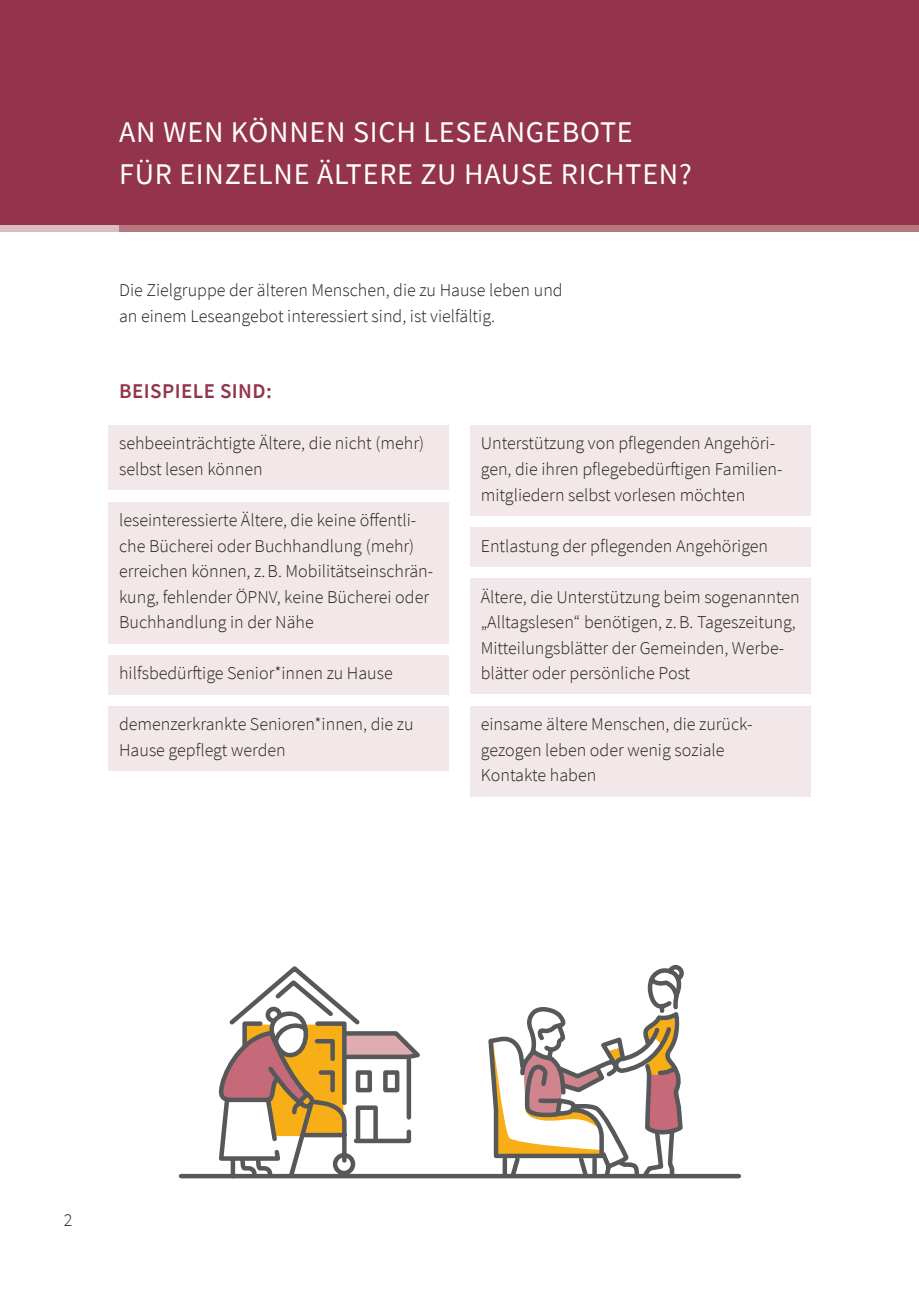
<style>
.page{position:relative;width:919px;height:1289px;background:#fff}
.page>*{position:absolute;margin:0;border:0;box-sizing:border-box;transform-origin:0 0}
.t1{font:30px/42px "Source Sans Pro";letter-spacing:.025em;color:#fff}
.t2{font:600 21px "Source Sans Pro";letter-spacing:.02em;color:#93344c}
.t3{font:300 18px/25.5px "Source Sans Pro";color:#231f20}
</style>
<div class="page">
<div style="left:0;top:0;width:918px;height:225px;background:#93344c"></div>
<div style="left:0;top:225px;width:119px;height:7px;background:#dabdbe"></div>
<div style="left:119px;top:225px;width:799px;height:7px;background:#b5787f"></div>
<div style="left:108px;top:425px;width:341px;height:65px;background:#f2e8e9"></div>
<div style="left:108px;top:502px;width:341px;height:141px;background:#f2e8e9"></div>
<div style="left:108px;top:655px;width:341px;height:39px;background:#f2e8e9"></div>
<div style="left:108px;top:706px;width:341px;height:64px;background:#f2e8e9"></div>
<div style="left:470px;top:425px;width:340px;height:90px;background:#f2e8e9"></div>
<div style="left:470px;top:527px;width:340px;height:39px;background:#f2e8e9"></div>
<div style="left:470px;top:578px;width:340px;height:116px;background:#f2e8e9"></div>
<div style="left:470px;top:706px;width:340px;height:90px;background:#f2e8e9"></div>
<svg style="left:216px;top:966px;width:211px;height:213px"></svg>
<svg style="left:486px;top:965px;width:201px;height:214px"></svg>
<div style="left:181px;top:1173px;width:557px;height:5px;background:#57585a"></div>
<h1 class="t1" style="left:119px;top:110px;width:574px">AN WEN KÖNNEN SICH LESEANGEBOTE<br>FÜR EINZELNE ÄLTERE ZU HAUSE RICHTEN?</h1>
<p class="t3" style="left:119px;top:278px;width:445px">Die Zielgruppe der älteren Menschen, die zu Hause leben und an einem Leseangebot interessiert sind, ist vielfältig.</p>
<p class="t2" style="left:119px;top:377px;width:154px">BEISPIELE SIND:</p>
<p class="t3" style="left:119px;top:431px;width:306px">sehbeeinträchtigte Ältere, die nicht (mehr) selbst lesen können</p>
<p class="t3" style="left:119px;top:507px;width:315px">leseinteressierte Ältere, die keine öffentli&shy;che Bücherei oder Buchhandlung (mehr) erreichen können, z.B. Mobilitätseinschrän&shy;kung, fehlender ÖPNV, keine Bücherei oder Buchhandlung in der Nähe</p>
<p class="t3" style="left:119px;top:660px;width:275px">hilfsbedürftige Senior*innen zu Hause</p>
<p class="t3" style="left:119px;top:711px;width:296px">demenzerkrankte Senioren*innen, die zu<br>Hause gepflegt werden</p>
<p class="t3" style="left:480px;top:431px;width:303px">Unterstützung von pflegenden Angehöri&shy;gen, die ihren pflegebedürftigen Familien&shy;mitgliedern selbst vorlesen möchten</p>
<p class="t3" style="left:480px;top:533px;width:289px">Entlastung der pflegenden Angehörigen</p>
<p class="t3" style="left:480px;top:584px;width:320px">Ältere, die Unterstützung beim sogenannten „Alltagslesen“ benötigen, z.B. Tageszeitung, Mitteilungsblätter der Gemeinden, Werbe&shy;blätter oder persönliche Post</p>
<p class="t3" style="left:480px;top:711px;width:273px">einsame ältere Menschen, die zurück&shy;gezogen leben oder wenig soziale<br>Kontakte haben</p>
<p class="t3" style="left:64px;top:1207px;width:10px">2</p>
</div>
